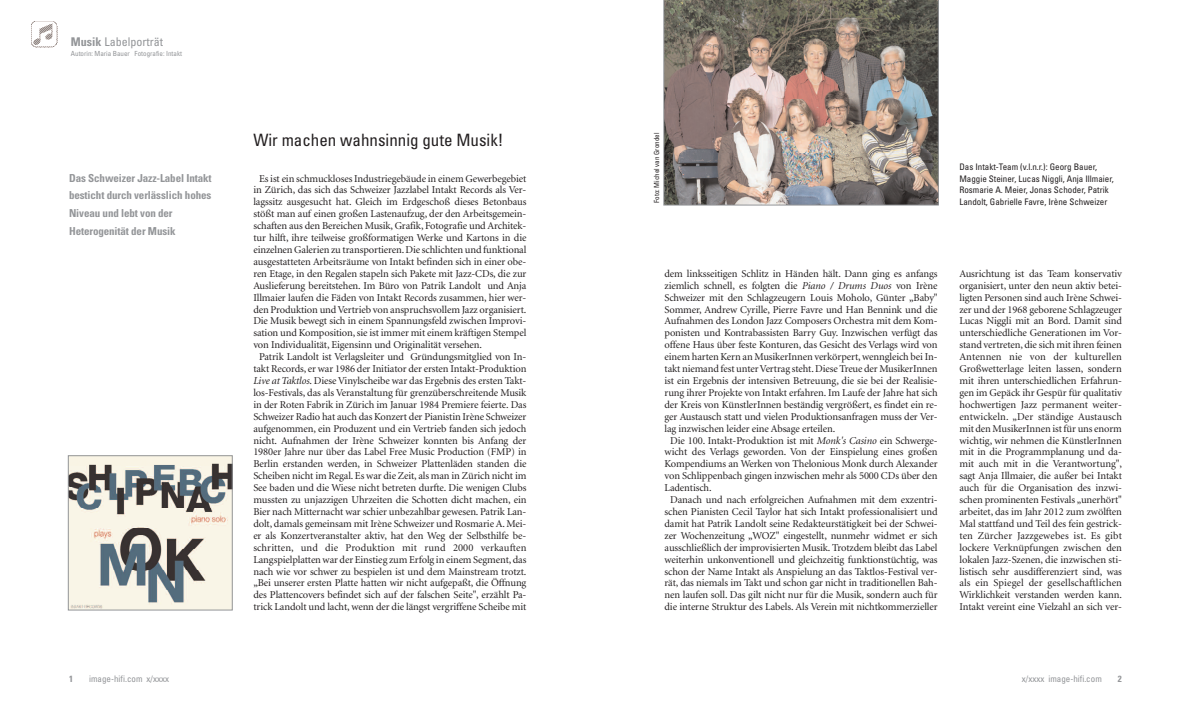
<style>
.page{position:relative;width:1191px;height:709px;background:#fff}
.page>*{position:absolute;margin:0;border:0;box-sizing:border-box;transform-origin:0 0}
.t1{font:condensed 17px "Univers";color:#231f20}
.t2{font:condensed 12px "Univers";color:#939598}
.t3{font:700 condensed 11px/17.8px "Univers";letter-spacing:-.01em;color:#939598}
.t4{font:10.5px/11.9px "Minion";letter-spacing:-.01em;color:#231f20;text-align:justify}
.t5{font:10.5px "Minion";letter-spacing:.01em;color:#231f20}
.t6{font:condensed 9px/11.9px "Univers";color:#231f20}
.t7{font:condensed 9px "Univers";color:#939598}
.t8{font:700 condensed 9px "Univers";color:#939598}
.t9{font:condensed 7px "Univers";color:#939598}
.t10{font:condensed 7px "Univers";color:#231f20}
.s1{font-weight:700}
.s2{font-style:italic}
</style>
<div class="page">
<img style="left:31px;top:22px;width:26px;height:26px">
<img style="left:663px;top:0;width:275px;height:205px">
<img style="left:70px;top:457px;width:160px;height:151px">
<div style="left:68px;top:455px;width:164px;height:155px;border:1px solid #939598"></div>
<p class="t2" style="left:71px;top:37px;width:94px"><span class="s1">Musik</span> Labelporträt</p>
<p class="t9" style="left:71px;top:50px;width:113px">Autorin: Maria Bauer Fotografie: Intakt</p>
<p class="t3" style="left:69px;top:170px;width:144px">Das Schweizer Jazz-Label Intakt besticht durch verlässlich hohes<br>Niveau und lebt von der<br>Heterogenität der Musik</p>
<p class="t8" style="left:69px;top:675px;width:5px">1</p>
<p class="t7" style="left:89px;top:675px;width:81px">image-hifi.com x/xxxx</p>
<h1 class="t1" style="left:253px;top:133px;width:252px">Wir machen wahnsinnig gute Musik!</h1>
<p class="t4" style="left:259px;top:173px;width:269px">Es ist ein schmuckloses Industriegebäude in einem Gewerbegebiet</p>
<p class="t4" style="left:253px;top:185px;width:274px">in Zürich, das sich das Schweizer Jazzlabel Intakt Records als Ver-</p>
<p class="t4" style="left:253px;top:197px;width:274px">lagssitz ausgesucht hat. Gleich im Erdgeschoß dieses Betonbaus</p>
<p class="t4" style="left:253px;top:209px;width:274px">stößt man auf einen großen Lastenaufzug, der den Arbeitsgemein-</p>
<p class="t4" style="left:253px;top:221px;width:274px">schaften aus den Bereichen Musik, Grafik, Fotografie und Architek-</p>
<p class="t4" style="left:253px;top:232px;width:274px">tur hilft, ihre teilweise großformatigen Werke und Kartons in die</p>
<p class="t4" style="left:253px;top:244px;width:274px">einzelnen Galerien zu transportieren.Die schlichten und funktional</p>
<p class="t4" style="left:253px;top:256px;width:274px">ausgestatteten Arbeitsräume von Intakt befinden sich in einer obe-</p>
<p class="t4" style="left:253px;top:268px;width:274px">ren Etage, in den Regalen stapeln sich Pakete mit Jazz-CDs, die zur</p>
<p class="t4" style="left:253px;top:280px;width:274px">Auslieferung bereitstehen. Im Büro von Patrik Landolt und Anja</p>
<p class="t4" style="left:253px;top:292px;width:274px">Illmaier laufen die Fäden von Intakt Records zusammen, hier wer-</p>
<p class="t4" style="left:253px;top:304px;width:274px">den Produktion undVertrieb von anspruchsvollem Jazz organisiert.</p>
<p class="t4" style="left:253px;top:316px;width:274px">Die Musik bewegt sich in einem Spannungsfeld zwischen Improvi-</p>
<p class="t4" style="left:253px;top:328px;width:274px">sation und Komposition, sie ist immer mit einem kräftigen Stempel</p>
<p class="t4" style="left:253px;top:340px;width:230px">von Individualität, Eigensinn und Originalität versehen.</p>
<p class="t4" style="left:259px;top:352px;width:269px">Patrik Landolt ist Verlagsleiter und Gründungsmitglied von In-</p>
<p class="t4" style="left:253px;top:363px;width:274px">takt Records, er war 1986 der Initiator der ersten Intakt-Produktion</p>
<p class="t4" style="left:253px;top:375px;width:274px"><span class="s2">Live at Taktlos</span>. Diese Vinylscheibe war das Ergebnis des ersten Takt-</p>
<p class="t4" style="left:253px;top:387px;width:274px">los-Festivals, das als Veranstaltung für grenzüberschreitende Musik</p>
<p class="t4" style="left:253px;top:399px;width:274px">in der Roten Fabrik in Zürich im Januar 1984 Premiere feierte. Das</p>
<p class="t4" style="left:253px;top:411px;width:274px">Schweizer Radio hat auch das Konzert der Pianistin Irène Schweizer</p>
<p class="t4" style="left:253px;top:423px;width:274px">aufgenommen, ein Produzent und ein Vertrieb fanden sich jedoch</p>
<p class="t4" style="left:253px;top:435px;width:274px">nicht. Aufnahmen der Irène Schweizer konnten bis Anfang der</p>
<p class="t4" style="left:253px;top:447px;width:274px">1980er Jahre nur über das Label Free Music Production (FMP) in</p>
<p class="t4" style="left:253px;top:459px;width:274px">Berlin erstanden werden, in Schweizer Plattenläden standen die</p>
<p class="t4" style="left:253px;top:471px;width:274px">Scheiben nicht im Regal. Es war die Zeit, als man in Zürich nicht im</p>
<p class="t4" style="left:253px;top:482px;width:274px">See baden und die Wiese nicht betreten durfte. Die wenigen Clubs</p>
<p class="t4" style="left:253px;top:494px;width:274px">mussten zu unjazzigen Uhrzeiten die Schotten dicht machen, ein</p>
<p class="t4" style="left:253px;top:506px;width:274px">Bier nach Mitternacht war schier unbezahlbar gewesen. Patrik Lan-</p>
<p class="t4" style="left:253px;top:518px;width:274px">dolt, damals gemeinsam mit Irène Schweizer und Rosmarie A. Mei-</p>
<p class="t4" style="left:253px;top:530px;width:274px">er als Konzertveranstalter aktiv, hat den Weg der Selbsthilfe be-</p>
<p class="t5" style="left:253px;top:543px;width:274px">schritten, und die Produktion mit rund 2000 verkauften</p>
<p class="t4" style="left:253px;top:554px;width:274px">Langspielplatten war der Einstieg zum Erfolg in einem Segment,das</p>
<p class="t4" style="left:253px;top:566px;width:274px">nach wie vor schwer zu bespielen ist und dem Mainstream trotzt.</p>
<p class="t4" style="left:253px;top:578px;width:274px">„Bei unserer ersten Platte hatten wir nicht aufgepaßt, die Öffnung</p>
<p class="t4" style="left:253px;top:590px;width:274px">des Plattencovers befindet sich auf der falschen Seite", erzählt Pa-</p>
<p class="t4" style="left:253px;top:602px;width:274px">trick Landolt und lacht, wenn der die längst vergriffene Scheibe mit</p>
<p class="t10" style="left:654px;top:203px;width:71px;rotate:-90deg">Foto: Michel van Grondel</p>
<p class="t6" style="left:959px;top:161px;width:156px">Das Intakt-Team (v.l.n.r.): Georg Bauer, Maggie Steiner, Lucas Niggli, Anja Illmaier, Rosmarie A. Meier, Jonas Schoder, Patrik Landolt, Gabrielle Favre, Irène Schweizer</p>
<p class="t4" style="left:664px;top:268px;width:274px">dem linksseitigen Schlitz in Händen hält. Dann ging es anfangs</p>
<p class="t4" style="left:664px;top:280px;width:274px">ziemlich schnell, es folgten die <span class="s2">Piano / Drums Duos</span> von Irène</p>
<p class="t4" style="left:664px;top:292px;width:274px">Schweizer mit den Schlagzeugern Louis Moholo, Günter „Baby"</p>
<p class="t4" style="left:664px;top:304px;width:274px">Sommer, Andrew Cyrille, Pierre Favre und Han Bennink und die</p>
<p class="t4" style="left:664px;top:316px;width:274px">Aufnahmen des London Jazz Composers Orchestra mit dem Kom-</p>
<p class="t4" style="left:664px;top:328px;width:274px">ponisten und Kontrabassisten Barry Guy. Inzwischen verfügt das</p>
<p class="t4" style="left:664px;top:340px;width:274px">offene Haus über feste Konturen, das Gesicht des Verlags wird von</p>
<p class="t4" style="left:664px;top:352px;width:274px">einem harten Kern an MusikerInnen verkörpert,wenngleich bei In-</p>
<p class="t4" style="left:664px;top:363px;width:274px">takt niemand fest unterVertrag steht.Diese Treue der MusikerInnen</p>
<p class="t4" style="left:664px;top:375px;width:274px">ist ein Ergebnis der intensiven Betreuung, die sie bei der Realisie-</p>
<p class="t4" style="left:664px;top:387px;width:274px">rung ihrer Projekte von Intakt erfahren. Im Laufe der Jahre hat sich</p>
<p class="t4" style="left:664px;top:399px;width:274px">der Kreis von KünstlerInnen beständig vergrößert, es findet ein re-</p>
<p class="t4" style="left:664px;top:411px;width:274px">ger Austausch statt und vielen Produktionsanfragen muss der Ver-</p>
<p class="t4" style="left:664px;top:423px;width:172px">lag inzwischen leider eine Absage erteilen.</p>
<p class="t4" style="left:670px;top:435px;width:269px">Die 100. Intakt-Produktion ist mit <span class="s2">Monk's Casino</span> ein Schwerge-</p>
<p class="t4" style="left:664px;top:447px;width:274px">wicht des Verlags geworden. Von der Einspielung eines großen</p>
<p class="t4" style="left:664px;top:459px;width:274px">Kompendiums an Werken von Thelonious Monk durch Alexander</p>
<p class="t4" style="left:664px;top:471px;width:274px">von Schlippenbach gingen inzwischen mehr als 5000 CDs über den</p>
<p class="t4" style="left:664px;top:482px;width:48px">Ladentisch.</p>
<p class="t4" style="left:670px;top:494px;width:269px">Danach und nach erfolgreichen Aufnahmen mit dem exzentri-</p>
<p class="t4" style="left:664px;top:506px;width:274px">schen Pianisten Cecil Taylor hat sich Intakt professionalisiert und</p>
<p class="t4" style="left:664px;top:518px;width:274px">damit hat Patrik Landolt seine Redakteurstätigkeit bei der Schwei-</p>
<p class="t4" style="left:664px;top:530px;width:274px">zer Wochenzeitung „WOZ" eingestellt, nunmehr widmet er sich</p>
<p class="t4" style="left:664px;top:542px;width:274px">ausschließlich der improvisierten Musik. Trotzdem bleibt das Label</p>
<p class="t4" style="left:664px;top:554px;width:274px">weiterhin unkonventionell und gleichzeitig funktionstüchtig, was</p>
<p class="t4" style="left:664px;top:566px;width:274px">schon der Name Intakt als Anspielung an das Taktlos-Festival ver-</p>
<p class="t4" style="left:664px;top:578px;width:274px">rät, das niemals im Takt und schon gar nicht in traditionellen Bah-</p>
<p class="t4" style="left:664px;top:590px;width:274px">nen laufen soll. Das gilt nicht nur für die Musik, sondern auch für</p>
<p class="t4" style="left:664px;top:602px;width:274px">die interne Struktur des Labels. Als Verein mit nichtkommerzieller</p>
<p class="t4" style="left:959px;top:268px;width:164px">Ausrichtung ist das Team konservativ organisiert, unter den neun aktiv betei&shy;ligten Personen sind auch Irène Schwei&shy;zer und der 1968 geborene Schlagzeuger Lucas Niggli mit an Bord. Damit sind unterschiedliche Generationen im Vor&shy;stand vertreten, die sich mit ihren feinen Antennen nie von der kulturellen Großwetterlage leiten lassen, sondern mit ihren unterschiedlichen Erfahrun&shy;gen im Gepäck ihr Gespür für qualitativ hochwertigen Jazz permanent weiter&shy;entwickeln. „Der ständige Austausch mit den MusikerInnen ist für uns enorm wichtig, wir nehmen die KünstlerInnen mit in die Programmplanung und da&shy;mit auch mit in die Verantwortung", sagt Anja Illmaier, die außer bei Intakt auch für die Organisation des inzwi&shy;schen prominenten Festivals „unerhört" arbeitet, das im Jahr 2012 zum zwölften Mal stattfand und Teil des fein gestrick&shy;ten Zürcher Jazzgewebes ist. Es gibt lockere Verknüpfungen zwischen den lokalen Jazz-Szenen, die inzwischen sti&shy;listisch sehr ausdifferenziert sind, was als ein Spiegel der gesellschaftlichen Wirklichkeit verstanden werden kann.<br>Intakt vereint eine Vielzahl an sich ver-</p>
<p class="t7" style="left:1021px;top:675px;width:81px">x/xxxx image-hifi.com</p>
<p class="t8" style="left:1118px;top:675px;width:5px">2</p>
</div>
